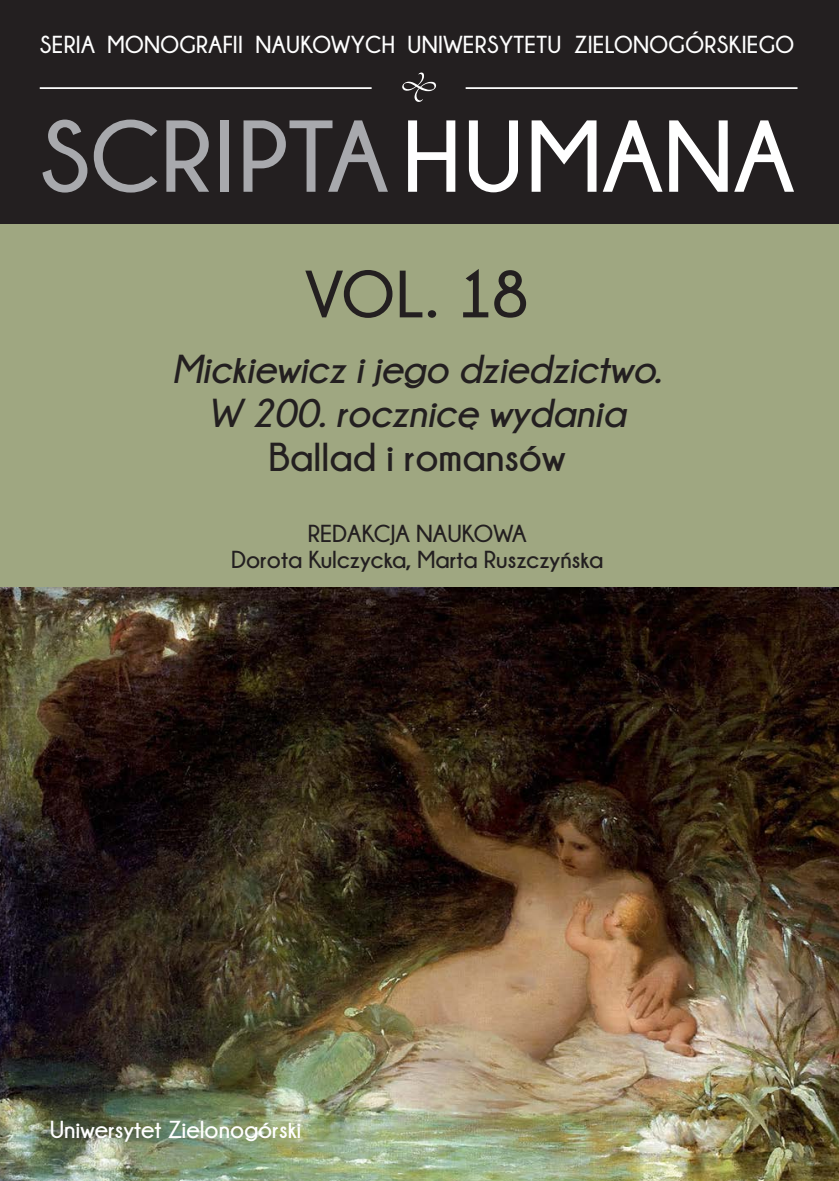
<style>
.page{position:relative;width:839px;height:1181px;background:#fff}
.page>*{position:absolute;margin:0;border:0;box-sizing:border-box;transform-origin:0 0}
.t1{font:700 101.5px "Champagne&Limousines";letter-spacing:.01em;color:#a8a9ad}
.t2{font:700 66.5px "Champagne&Limousines";color:#231f20}
.t3{font:italic 700 40.25px "Champagne&Limousines";color:#231f20}
.t4{font:700 40.25px "Champagne&Limousines";color:#231f20}
.t5{font:700 24.5px "Champagne&Limousines";letter-spacing:.015em;color:#fff;scale:.96 1}
.t6{font:700 24.5px/26.2px "Champagne&Limousines";color:#231f20;text-align:center}
.t7{font:700 24.5px "Champagne&Limousines";letter-spacing:.015em;color:#fff}
.s1{color:#fff}
</style>
<div class="page">
<div style="left:0;top:0;width:838px;height:1180px;background:#9fa781"></div>
<img style="left:0;top:587px;width:838px;height:593px">
<div style="left:0;top:0;width:838px;height:223px;background:#231f20"></div>
<hr style="left:40px;top:87px;width:331px;height:2px;background:#fff">
<hr style="left:465px;top:87px;width:332px;height:2px;background:#fff">
<svg style="left:402px;top:72px;width:34px;height:30px"></svg>
<p class="t5" style="left:40px;top:31px;width:787px">SERIA MONOGRAFII NAUKOWYCH UNIWERSYTETU ZIELONOGÓRSKIEGO</p>
<p class="t1" style="left:40px;top:101px;width:756px">SCRIPTA <span class="s1">HUMANA</span></p>
<p class="t2" style="left:305px;top:258px;width:225px">VOL. 18</p>
<p class="t3" style="left:172px;top:347px;width:490px">Mickiewicz i jego dziedzictwo.</p>
<p class="t3" style="left:208px;top:391px;width:419px">W 200. rocznicę wydania</p>
<p class="t4" style="left:268px;top:434px;width:298px">Ballad i romansów</p>
<p class="t6" style="left:231px;top:519px;width:374px">REDAKCJA NAUKOWA<br>Dorota Kulczycka, Marta Ruszczyńska</p>
<p class="t7" style="left:50px;top:1116px;width:253px">Uniwersytet Zielonogórski</p>
</div>
